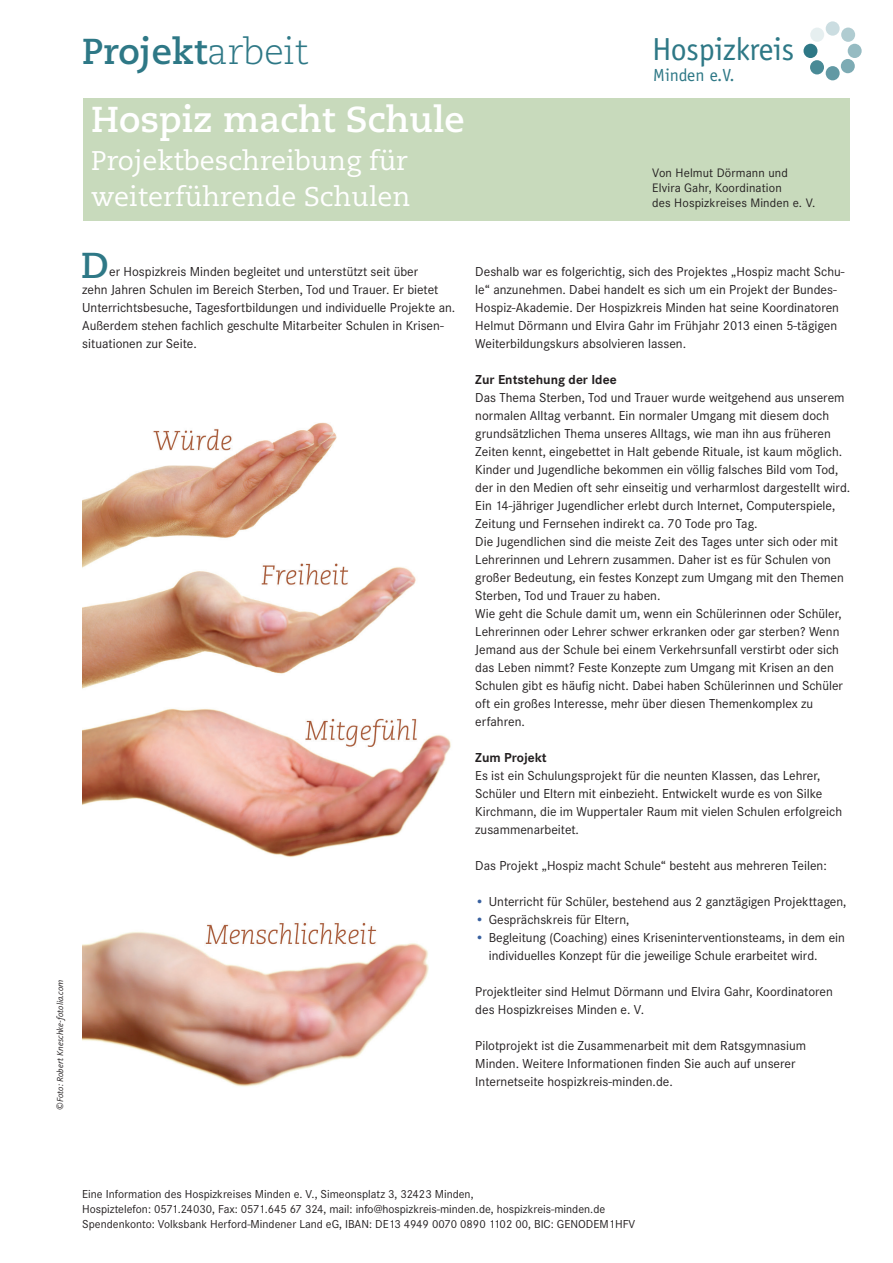
<style>
.page{position:relative;width:893px;height:1263px;background:#fff}
.page>*{position:absolute;margin:0;border:0;box-sizing:border-box;transform-origin:0 0}
.t1{font:700 36px "Caecilia LT Std";color:#fff}
.t2{font:700 36px "Caecilia LT Std";color:#2e7886}
.t3{font:31.95px "Officina Sans";letter-spacing:-.01em;color:#2e7886}
.t4{font:27px/36px "Caecilia LT Std";color:#fff}
.t5{font:17.55px "Officina Sans";color:#2e7886}
.t6{font:13.5px/18px "Corporate S";color:#231f20}
.t7{font:700 13.5px "Corporate S";color:#231f20}
.t8{font:12.75px/15px "Corporate S";letter-spacing:.01em;color:#231f20}
.t9{font:12px/15px "Corporate S";color:#231f20}
.t10{font:italic 9px "Kievit";letter-spacing:.01em;color:#231f20}
.s1{font-weight:300}
.s2{color:#38609f}
</style>
<div class="page">
<img style="left:82px;top:422px;width:369px;height:665px">
<div style="left:83px;top:98px;width:767px;height:123px;background:#c8dabc"></div>
<div style="left:803px;top:44px;width:14px;height:14px;background:#2e7886;border-radius:50%"></div>
<div style="left:810px;top:60px;width:14px;height:14px;background:#498a96;border-radius:50%"></div>
<div style="left:826px;top:66px;width:14px;height:14px;background:#6299a4;border-radius:50%"></div>
<div style="left:841px;top:59px;width:14px;height:14px;background:#7dabb4;border-radius:50%"></div>
<div style="left:841px;top:28px;width:14px;height:14px;background:#b0ccd1;border-radius:50%"></div>
<div style="left:848px;top:44px;width:14px;height:14px;background:#96bbc2;border-radius:50%"></div>
<div style="left:826px;top:21px;width:14px;height:15px;background:#cbdde1;border-radius:50%"></div>
<div style="left:810px;top:28px;width:14px;height:14px;background:#e6eff0;border-radius:50%"></div>
<p class="t10" style="left:55px;top:1110px;width:132px;rotate:-90deg">©Foto: Robert Kneschke-fotolia.com</p>
<h1 class="t2" style="left:82px;top:30px;width:228px">Projekt<span class="s1">arbeit</span></h1>
<h1 class="t1" style="left:91px;top:98px;width:375px">Hospiz macht Schule</h1>
<h3 class="t4" style="left:91px;top:143px;width:321px">Projektbeschreibung für weiterführende Schulen</h3>
<h2 class="t3" style="left:652px;top:30px;width:143px">Hospizkreis</h2>
<p class="t5" style="left:653px;top:65px;width:83px">Minden e.V.</p>
<p class="t8" style="left:652px;top:166px;width:165px">Von Helmut Dörmann und<br>Elvira Gahr, Koordination<br>des Hospizkreises Minden e. V.</p>
<h1 class="t2" style="left:81px;top:244px;width:30px">D</h1>
<p class="t6" style="left:82px;top:263px;width:375px;text-indent:27px">er Hospizkreis Minden begleitet und unterstützt seit über<br>zehn Jahren Schulen im Bereich Sterben, Tod und Trauer. Er bietet Unterrichtsbesuche, Tagesfortbildungen und individuelle Projekte an.<br>Außerdem stehen fachlich geschulte Mitarbeiter Schulen in Krisen&shy;situationen zur Seite.</p>
<p class="t6" style="left:475px;top:263px;width:371px">Deshalb war es folgerichtig, sich des Projektes „Hospiz macht Schu&shy;le“ anzunehmen. Dabei handelt es sich um ein Projekt der Bundes-Hospiz-Akademie. Der Hospizkreis Minden hat seine Koordinatoren Helmut Dörmann und Elvira Gahr im Frühjahr 2013 einen 5-tägigen Weiterbildungskurs absolvieren lassen.</p>
<p class="t7" style="left:475px;top:372px;width:143px">Zur Entstehung der Idee</p>
<p class="t6" style="left:475px;top:389px;width:377px">Das Thema Sterben, Tod und Trauer wurde weitgehend aus unserem normalen Alltag verbannt. Ein normaler Umgang mit diesem doch grundsätzlichen Thema unseres Alltags, wie man ihn aus früheren Zeiten kennt, eingebettet in Halt gebende Rituale, ist kaum möglich.<br>Kinder und Jugendliche bekommen ein völlig falsches Bild vom Tod, der in den Medien oft sehr einseitig und verharmlost dargestellt wird.<br>Ein 14-jähriger Jugendlicher erlebt durch Internet, Computerspiele, Zeitung und Fernsehen indirekt ca. 70 Tode pro Tag.<br>Die Jugendlichen sind die meiste Zeit des Tages unter sich oder mit Lehrerinnen und Lehrern zusammen. Daher ist es für Schulen von großer Bedeutung, ein festes Konzept zum Umgang mit den Themen Sterben, Tod und Trauer zu haben.<br>Wie geht die Schule damit um, wenn ein Schülerinnen oder Schüler, Lehrerinnen oder Lehrer schwer erkranken oder gar sterben? Wenn Jemand aus der Schule bei einem Verkehrsunfall verstirbt oder sich das Leben nimmt? Feste Konzepte zum Umgang mit Krisen an den Schulen gibt es häufig nicht. Dabei haben Schülerinnen und Schüler oft ein großes Interesse, mehr über diesen Themenkomplex zu erfahren.</p>
<p class="t7" style="left:475px;top:750px;width:73px">Zum Projekt</p>
<p class="t6" style="left:475px;top:767px;width:368px">Es ist ein Schulungsprojekt für die neunten Klassen, das Lehrer, Schüler und Eltern mit einbezieht. Entwickelt wurde es von Silke Kirchmann, die im Wuppertaler Raum mit vielen Schulen erfolgreich zusammenarbeitet.</p>
<p class="t6" style="left:475px;top:857px;width:353px">Das Projekt „Hospiz macht Schule“ besteht aus mehreren Teilen:</p>
<p class="t6" style="left:475px;top:893px;width:373px"><span class="s2">•</span> Unterricht für Schüler, bestehend aus 2 ganztägigen Projekttagen,</p>
<p class="t6" style="left:475px;top:911px;width:156px"><span class="s2">•</span> Gesprächskreis für Eltern,</p>
<p class="t6" style="left:489px;top:929px;width:358px;text-indent:-14px"><span class="s2">•</span> Begleitung (Coaching) eines Kriseninterventionsteams, in dem ein individuelles Konzept für die jeweilige Schule erarbeitet wird.</p>
<p class="t6" style="left:475px;top:983px;width:359px">Projektleiter sind Helmut Dörmann und Elvira Gahr, Koordinatoren des Hospizkreises Minden e. V.</p>
<p class="t6" style="left:475px;top:1037px;width:332px">Pilotprojekt ist die Zusammenarbeit mit dem Ratsgymnasium<br>Minden. Weitere Informationen finden Sie auch auf unserer<br>Internetseite hospizkreis-minden.de.</p>
<p class="t9" style="left:82px;top:1186px;width:554px">Eine Information des Hospizkreises Minden e. V., Simeonsplatz 3, 32423 Minden,<br>Hospiztelefon: 0571.24030, Fax: 0571.645 67 324, mail: info@hospizkreis-minden.de, hospizkreis-minden.de<br>Spendenkonto: Volksbank Herford-Mindener Land eG, IBAN: DE13 4949 0070 0890 1102 00, BIC: GENODEM1HFV</p>
</div>
